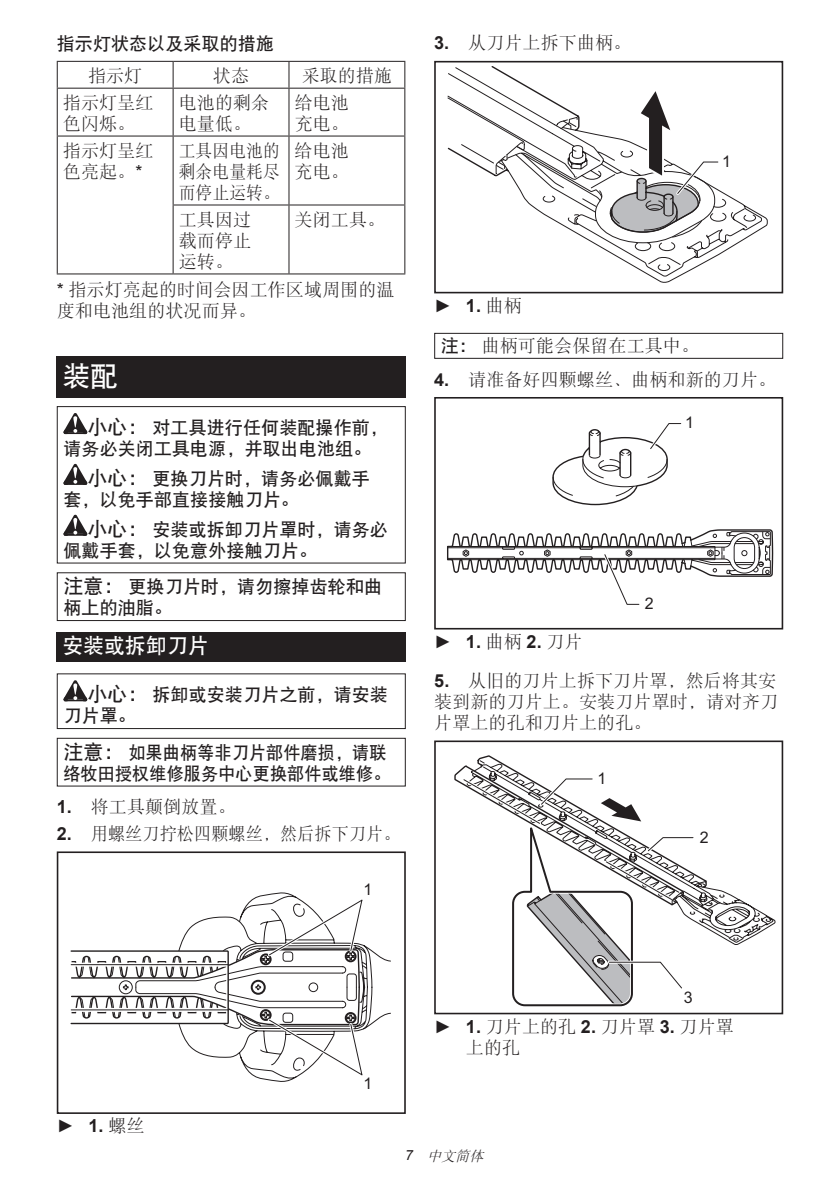
<style>
.page{position:relative;width:840px;height:1191px;background:#fff}
.page>*{position:absolute;margin:0;border:0;box-sizing:border-box;transform-origin:0 0}
.t1{font:28px "DFP Hei W7 GB EUC H";color:#fff}
.t2{font:21px "DFP Hei W7 GB EUC H";letter-spacing:-.01em;color:#fff}
.t3{font:18px/21px "DFP Song W3 GB EUC H";letter-spacing:.005em;color:#231f20}
.t4{font:18px/21px "DFP Hei W7 GB EUC H";letter-spacing:.005em;color:#231f20}
.t5{font:18px/21px "DFP Hei W7 GB EUC H";letter-spacing:.005em;color:#231f20;scale:.95 1}
.t6{font:18px "DFP Song W3 GB EUC H";letter-spacing:.005em;color:#231f20;scale:.95 1}
.t7{font:700 18px "Arial";color:#231f20}
.t8{font:18px/21px "DFP Song W3 GB EUC H";letter-spacing:.005em;color:#231f20;text-align:justify;scale:.93 1}
.t9{font:16px "Arial";color:#231f20}
.t10{font:italic 14px "DFP Song W3 GB EUC H";color:#231f20}
.s1{font-family:"Arial"}
.s2{font-size:20px}
.s3{font-family:"Arial";font-weight:700}
.s4{font-weight:400}
.s5{font-family:"DFP Song W3 GB EUC H";font-weight:400}
.s6{font-family:"DFP Hei W7 GB EUC H"}
</style>
<div class="page">
<hr style="left:57px;top:61px;width:116px;height:1px;background:#231f20">
<svg style="left:57px;top:62px;width:1px;height:26px"></svg>
<hr style="left:173px;top:61px;width:116px;height:1px;background:#231f20">
<svg style="left:172px;top:62px;width:1px;height:26px"></svg>
<hr style="left:289px;top:61px;width:116px;height:1px;background:#231f20">
<svg style="left:288px;top:62px;width:1px;height:26px"></svg>
<svg style="left:404px;top:62px;width:1px;height:26px"></svg>
<hr style="left:57px;top:88px;width:116px;height:1px;background:#231f20">
<hr style="left:57px;top:89px;width:1px;height:46px;background:#231f20">
<hr style="left:173px;top:88px;width:116px;height:1px;background:#231f20">
<hr style="left:172px;top:89px;width:1px;height:46px;background:#231f20">
<hr style="left:289px;top:88px;width:116px;height:1px;background:#231f20">
<hr style="left:288px;top:89px;width:1px;height:46px;background:#231f20">
<hr style="left:404px;top:89px;width:1px;height:46px;background:#231f20">
<hr style="left:57px;top:135px;width:116px;height:1px;background:#231f20">
<hr style="left:57px;top:136px;width:1px;height:69px;background:#231f20">
<hr style="left:173px;top:135px;width:116px;height:1px;background:#231f20">
<hr style="left:172px;top:136px;width:1px;height:68px;background:#231f20">
<hr style="left:289px;top:135px;width:116px;height:1px;background:#231f20">
<hr style="left:288px;top:136px;width:1px;height:68px;background:#231f20">
<hr style="left:404px;top:136px;width:1px;height:68px;background:#231f20">
<hr style="left:57px;top:205px;width:1px;height:68px;background:#231f20">
<hr style="left:172px;top:204px;width:117px;height:1px;background:#231f20">
<hr style="left:172px;top:205px;width:1px;height:68px;background:#231f20">
<hr style="left:289px;top:204px;width:116px;height:1px;background:#231f20">
<hr style="left:288px;top:205px;width:1px;height:68px;background:#231f20">
<hr style="left:404px;top:205px;width:1px;height:68px;background:#231f20">
<hr style="left:57px;top:273px;width:116px;height:1px;background:#231f20">
<hr style="left:173px;top:273px;width:116px;height:1px;background:#231f20">
<hr style="left:289px;top:273px;width:116px;height:1px;background:#231f20">
<div style="left:57px;top:356px;width:348px;height:41px;background:#231f20"></div>
<svg style="left:63px;top:413px;width:24px;height:21px"></svg>
<svg style="left:63px;top:464px;width:24px;height:21px"></svg>
<svg style="left:63px;top:515px;width:24px;height:21px"></svg>
<div style="left:57px;top:406px;width:348px;height:157px;border:1px solid #231f20"></div>
<div style="left:57px;top:572px;width:348px;height:49px;border:1px solid #231f20"></div>
<div style="left:57px;top:632px;width:348px;height:30px;background:#231f20"></div>
<svg style="left:63px;top:680px;width:24px;height:21px"></svg>
<div style="left:57px;top:673px;width:348px;height:56px;border:1px solid #231f20"></div>
<div style="left:57px;top:738px;width:348px;height:48px;border:1px solid #231f20"></div>
<div style="left:57px;top:851px;width:348px;height:263px;border:2px solid #231f20"></div>
<svg style="left:70px;top:892px;width:307px;height:190px"></svg>
<svg style="left:595px;top:190px;width:172px;height:93px"></svg>
<div style="left:434px;top:61px;width:348px;height:232px;border:2px solid #231f20"></div>
<svg style="left:447px;top:66px;width:273px;height:178px"></svg>
<div style="left:434px;top:333px;width:348px;height:26px;border:1px solid #231f20"></div>
<div style="left:434px;top:397px;width:348px;height:232px;border:2px solid #231f20"></div>
<svg style="left:552px;top:423px;width:130px;height:83px"></svg>
<svg style="left:447px;top:529px;width:326px;height:76px"></svg>
<svg style="left:707px;top:887px;width:68px;height:58px"></svg>
<div style="left:434px;top:740px;width:348px;height:274px;border:2px solid #231f20"></div>
<svg style="left:454px;top:755px;width:253px;height:252px"></svg>
<p class="t4" style="left:57px;top:33px;width:219px">指示灯状态以及采取的措施</p>
<p class="t3" style="left:88px;top:66px;width:56px">指示灯</p>
<p class="t3" style="left:213px;top:66px;width:38px">状态</p>
<p class="t3" style="left:301px;top:66px;width:92px">采取的措施</p>
<p class="t3" style="left:63px;top:92px;width:92px">指示灯呈红色闪烁。</p>
<p class="t3" style="left:179px;top:92px;width:92px">电池的剩余电量低。</p>
<p class="t3" style="left:294px;top:92px;width:56px">给电池充电。</p>
<p class="t3" style="left:63px;top:140px;width:92px">指示灯呈红色亮起。<span class="s1">*</span></p>
<p class="t8" style="left:179px;top:140px;width:110px">工具因电池的剩余电量耗尽而停止运转。</p>
<p class="t3" style="left:294px;top:140px;width:56px">给电池充电。</p>
<p class="t3" style="left:179px;top:209px;width:74px;text-align:justify">工具因过载而停止运转。</p>
<p class="t3" style="left:294px;top:209px;width:92px">关闭工具。</p>
<p class="t3" style="left:57px;top:278px;width:339px"><span class="s1">*</span> 指示灯亮起的时间会因工作区域周围的温度和电池组的状况而异。</p>
<h1 class="t1" style="left:62px;top:362px;width:57px">装配</h1>
<p class="t4" style="left:63px;top:417px;width:326px;text-indent:24px"><span class="s2">小心：</span>对工具进行任何装配操作前，请务必关闭工具电源，并取出电池组。</p>
<p class="t4" style="left:63px;top:468px;width:308px;text-indent:24px"><span class="s2">小心：</span>更换刀片时，请务必佩戴手套，以免手部直接接触刀片。</p>
<p class="t4" style="left:63px;top:519px;width:326px;text-indent:24px"><span class="s2">小心：</span>安装或拆卸刀片罩时，请务必佩戴手套，以免意外接触刀片。</p>
<p class="t4" style="left:63px;top:576px;width:320px"><span class="s2">注意：</span>更换刀片时，请勿擦掉齿轮和曲柄上的油脂。</p>
<p class="t2" style="left:62px;top:635px;width:147px">安装或拆卸刀片</p>
<p class="t4" style="left:63px;top:684px;width:326px;text-indent:24px"><span class="s2">小心：</span>拆卸或安装刀片之前，请安装刀片罩。</p>
<p class="t5" style="left:63px;top:742px;width:345px"><span class="s2">注意：</span>如果曲柄等非刀片部件磨损，请联络牧田授权维修服务中心更换部件或维修。</p>
<p class="t3" style="left:57px;top:796px;width:180px"><span class="s3">1.</span> 将工具颠倒放置。</p>
<p class="t6" style="left:57px;top:824px;width:363px"><span class="s3">2.</span> 用螺丝刀拧松四颗螺丝，然后拆下刀片。</p>
<p class="t9" style="left:363px;top:878px;width:10px">1</p>
<p class="t3" style="left:434px;top:32px;width:198px"><span class="s3">3.</span> 从刀片上拆下曲柄。</p>
<p class="t9" style="left:721px;top:151px;width:10px">1</p>
<p class="t7" style="left:434px;top:293px;width:89px"><span class="s4">►</span> 1. <span class="s5">曲柄</span></p>
<p class="t3" style="left:440px;top:335px;width:259px"><span class="s6">注：</span>曲柄可能会保留在工具中。</p>
<p class="t3" style="left:434px;top:368px;width:343px"><span class="s3">4.</span> 请准备好四颗螺丝、曲柄和新的刀片。</p>
<p class="t9" style="left:684px;top:412px;width:10px">1</p>
<p class="t9" style="left:644px;top:593px;width:10px">2</p>
<p class="t7" style="left:434px;top:629px;width:150px"><span class="s4">►</span> 1. <span class="s5">曲柄</span> 2. <span class="s5">刀片</span></p>
<p class="t3" style="left:434px;top:670px;width:345px"><span class="s3">5.</span> 从旧的刀片上拆下刀片罩，然后将其安装到新的刀片上。安装刀片罩时，请对齐刀片罩上的孔和刀片上的孔。</p>
<p class="t9" style="left:597px;top:768px;width:10px">1</p>
<p class="t9" style="left:699px;top:827px;width:10px">2</p>
<p class="t7" style="left:57px;top:1113px;width:89px"><span class="s4">►</span> 1. <span class="s5">螺丝</span></p>
<p class="t9" style="left:363px;top:1072px;width:10px">1</p>
<p class="t9" style="left:683px;top:987px;width:10px">3</p>
<p class="t3" style="left:465px;top:1015px;width:269px;text-indent:-32px"><span class="s1">►</span> <span class="s3">1.</span> 刀片上的孔 <span class="s3">2.</span> 刀片罩 <span class="s3">3.</span> 刀片罩上的孔</p>
<p class="t10" style="left:405px;top:1148px;width:83px"><span class="s1">7</span> 中文简体</p>
</div>
